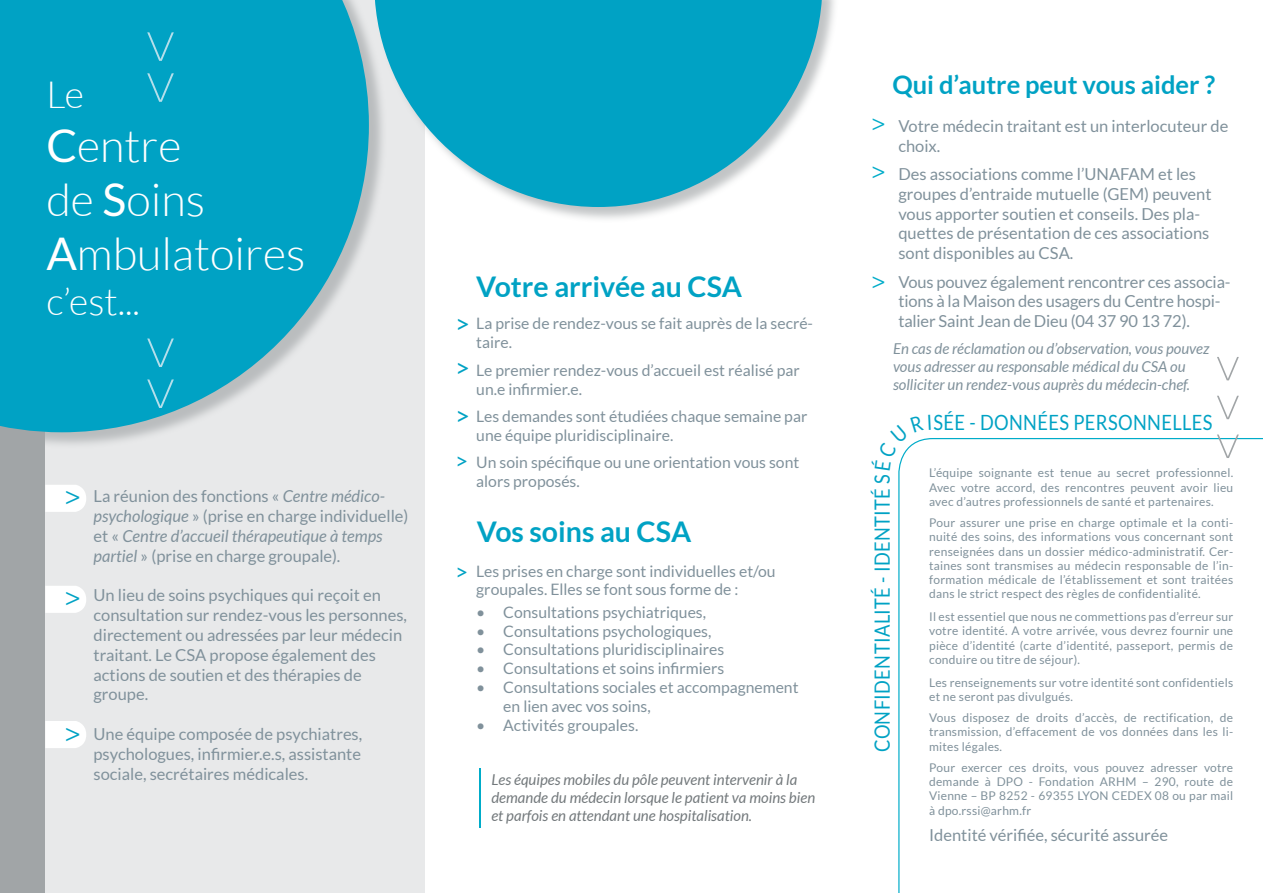
<style>
.page{position:relative;width:1263px;height:893px;background:#fff}
.page>*{position:absolute;margin:0;border:0;box-sizing:border-box;transform-origin:0 0}
.t1{font:300 45px/54px "Lato";color:#fff}
.t2{font:300 37.5px "Lato";color:#fff}
.t3{font:700 28.5px "Lato";color:#00a2c4}
.t4{font:700 25.5px "Lato";color:#00a2c4}
.t5{font:25.5px "Helvetica Neue LT Std";color:#00a2c4}
.t6{font:25.5px/44px "Lato";color:#00a2c4}
.t7{font:22.5px/48.3px "Helvetica Neue LT Std";color:#00acc9}
.t8{font:22.5px "Lato";color:#00a2c4}
.t9{font:21px "Lato";letter-spacing:.02em;color:#00a2c4;scale:.87 1}
.t10{font:16.5px/19.8px "Lato";color:#80919b}
.t11{font:15.75px/18.9px "Lato";color:#80919b}
.t12{font:italic 15px/18px "Lato";color:#80919b}
.t13{font:italic 15px/18px "Lato";color:#73797c}
.t14{font:12px/14.2px "Lato";letter-spacing:.02em;color:#80919b;text-align:justify}
.s1{font-weight:400}
.s2{font-style:italic}
.s3{font-size:22.5px;color:#00a2c4}
</style>
<div class="page">
<div style="left:45px;top:0;width:380px;height:893px;background:#e8e9ea"></div>
<div style="left:375px;top:0;width:464px;height:224px;background:#a1a5a7;opacity:.65"></div>
<svg style="left:388px;top:0;width:434px;height:207px;fill:#00a2c4"></svg>
<div style="left:0;top:0;width:388px;height:449px;background:#a1a5a7;opacity:.65"></div>
<svg style="left:0;top:0;width:369px;height:432px;fill:#00a2c4"></svg>
<svg style="left:147px;top:338px;width:27px;height:70px"></svg>
<svg style="left:147px;top:32px;width:27px;height:70px"></svg>
<svg style="left:898px;top:438px;width:365px;height:455px"></svg>
<svg style="left:1217px;top:396px;width:22px;height:62px"></svg>
<svg style="left:1217px;top:357px;width:22px;height:23px"></svg>
<svg style="left:0;top:390px;width:86px;height:503px"></svg>
<hr style="left:479px;top:768px;width:2px;height:60px;background:#00acc9">
<svg style="left:898px;top:438px;width:33px;height:33px"></svg>
<h2 class="t2" style="left:46px;top:75px;width:39px">Le</h2>
<h1 class="t1" style="left:46px;top:119px;width:261px"><span class="s1">C</span>entre<br>de <span class="s1">S</span>oins<br><span class="s1">A</span>mbulatoires</h1>
<h2 class="t2" style="left:46px;top:282px;width:95px">c’est...</h2>
<h3 class="t5" style="left:65px;top:480px;width:17px">&gt;</h3>
<h3 class="t5" style="left:65px;top:581px;width:17px">&gt;</h3>
<h3 class="t5" style="left:65px;top:716px;width:17px">&gt;</h3>
<h3 class="t10" style="left:94px;top:486px;width:316px">La réunion des fonctions « <span class="s2">Centre médico&shy;psychologique</span> » (prise en charge individuelle) et « <span class="s2">Centre d’accueil thérapeutique à temps partiel</span> » (prise en charge groupale).</h3>
<h3 class="t10" style="left:94px;top:585px;width:315px">Un lieu de soins psychiques qui reçoit en consultation sur rendez-vous les personnes, directement ou adressées par leur médecin traitant. Le CSA propose également des actions de soutien et des thérapies de groupe.</h3>
<h3 class="t10" style="left:94px;top:724px;width:270px;text-align:justify">Une équipe composée de psychiatres, psychologues, infirmier.e.s, assistante sociale, secrétaires médicales.</h3>
<h3 class="t6" style="left:455px;top:302px;width:16px">&gt; &gt;</h3>
<h3 class="t6" style="left:455px;top:394px;width:16px">&gt;</h3>
<h3 class="t8" style="left:455px;top:448px;width:15px">&gt;</h3>
<h3 class="t3" style="left:476px;top:270px;width:267px">Votre arrivée au CSA</h3>
<h3 class="t11" style="left:476px;top:314px;width:338px">La prise de rendez-vous se fait auprès de la secré&shy;taire.</h3>
<h3 class="t11" style="left:476px;top:361px;width:325px">Le premier rendez-vous d’accueil est réalisé par un.e infirmier.e.</h3>
<h3 class="t11" style="left:476px;top:407px;width:333px">Les demandes sont étudiées chaque semaine par une équipe pluridisciplinaire.</h3>
<h3 class="t11" style="left:476px;top:453px;width:325px">Un soin spécifique ou une orientation vous sont alors proposés.</h3>
<h3 class="t3" style="left:477px;top:515px;width:216px">Vos soins au CSA</h3>
<h3 class="t11" style="left:476px;top:562px;width:301px;line-height:18px;text-indent:-21px"><span class="s3">&gt;</span> Les prises en charge sont individuelles et/ou groupales. Elles se font sous forme de :</h3>
<h3 class="t11" style="left:476px;top:602px;width:231px">• Consultations psychiatriques,</h3>
<h3 class="t11" style="left:476px;top:621px;width:237px">• Consultations psychologiques,</h3>
<h3 class="t11" style="left:476px;top:640px;width:249px">• Consultations pluridisciplinaires</h3>
<h3 class="t11" style="left:476px;top:659px;width:250px">• Consultations et soins infirmiers</h3>
<h3 class="t11" style="left:503px;top:678px;width:297px;text-indent:-27px">• Consultations sociales et accompagnement en lien avec vos soins,</h3>
<h3 class="t11" style="left:476px;top:716px;width:164px">• Activités groupales.</h3>
<p class="t13" style="left:491px;top:771px;width:325px">Les équipes mobiles du pôle peuvent intervenir à la demande du médecin lorsque le patient va moins bien et parfois en attendant une hospitalisation.</p>
<h3 class="t7" style="left:872px;top:98px;width:15px">&gt; &gt;</h3>
<h3 class="t7" style="left:872px;top:256px;width:15px">&gt;</h3>
<h3 class="t4" style="left:892px;top:70px;width:324px">Qui d’autre peut vous aider ?</h3>
<h3 class="t10" style="left:898px;top:116px;width:332px">Votre médecin traitant est un interlocuteur de choix.</h3>
<h3 class="t10" style="left:898px;top:164px;width:315px">Des associations comme l’UNAFAM et les groupes d’entraide mutuelle (GEM) peuvent vous apporter soutien et conseils. Des pla&shy;quettes de présentation de ces associations sont disponibles au CSA.</h3>
<h3 class="t10" style="left:898px;top:272px;width:334px">Vous pouvez également rencontrer ces associa&shy;tions à la Maison des usagers du Centre hospi&shy;talier Saint Jean de Dieu (04 37 90 13 72).</h3>
<p class="t12" style="left:893px;top:340px;width:318px">En cas de réclamation ou d’observation, vous pouvez vous adresser au responsable médical du CSA ou solliciter un rendez-vous auprès du médecin-chef.</p>
<h3 class="t9" style="left:871px;top:752px;width:321px;rotate:-90deg">CONFIDENTIALITÉ - IDENTITÉ S</h3>
<h3 class="t9" style="left:933px;top:410px;width:322px">SÉE - DONNÉES PERSONNELLES</h3>
<p class="t14" style="left:929px;top:466px;width:306px">L’équipe soignante est tenue au secret professionnel.<br>Avec votre accord, des rencontres peuvent avoir lieu avec d’autres professionnels de santé et partenaires.</p>
<p class="t14" style="left:929px;top:516px;width:306px">Pour assurer une prise en charge optimale et la conti&shy;nuité des soins, des informations vous concernant sont renseignées dans un dossier médico-administratif. Cer&shy;taines sont transmises au médecin responsable de l’in&shy;formation médicale de l’établissement et sont traitées dans le strict respect des règles de confidentialité.</p>
<p class="t14" style="left:929px;top:610px;width:306px">Il est essentiel que nous ne commettions pas d’erreur sur votre identité. A votre arrivée, vous devrez fournir une pièce d’identité (carte d’identité, passeport, permis de conduire ou titre de séjour).</p>
<p class="t14" style="left:929px;top:675px;width:306px">Les renseignements sur votre identité sont confidentiels et ne seront pas divulgués.</p>
<p class="t14" style="left:929px;top:711px;width:306px">Vous disposez de droits d’accès, de rectification, de transmission, d’effacement de vos données dans les li&shy;mites légales.</p>
<p class="t14" style="left:929px;top:760px;width:306px">Pour exercer ces droits, vous pouvez adresser votre demande à DPO - Fondation ARHM – 290, route de Vienne – BP 8252 - 69355 LYON CEDEX 08 ou par mail à dpo.rssi@arhm.fr</p>
<h3 class="t10" style="left:929px;top:825px;width:240px">Identité vérifiée, sécurité assurée</h3>
</div>
